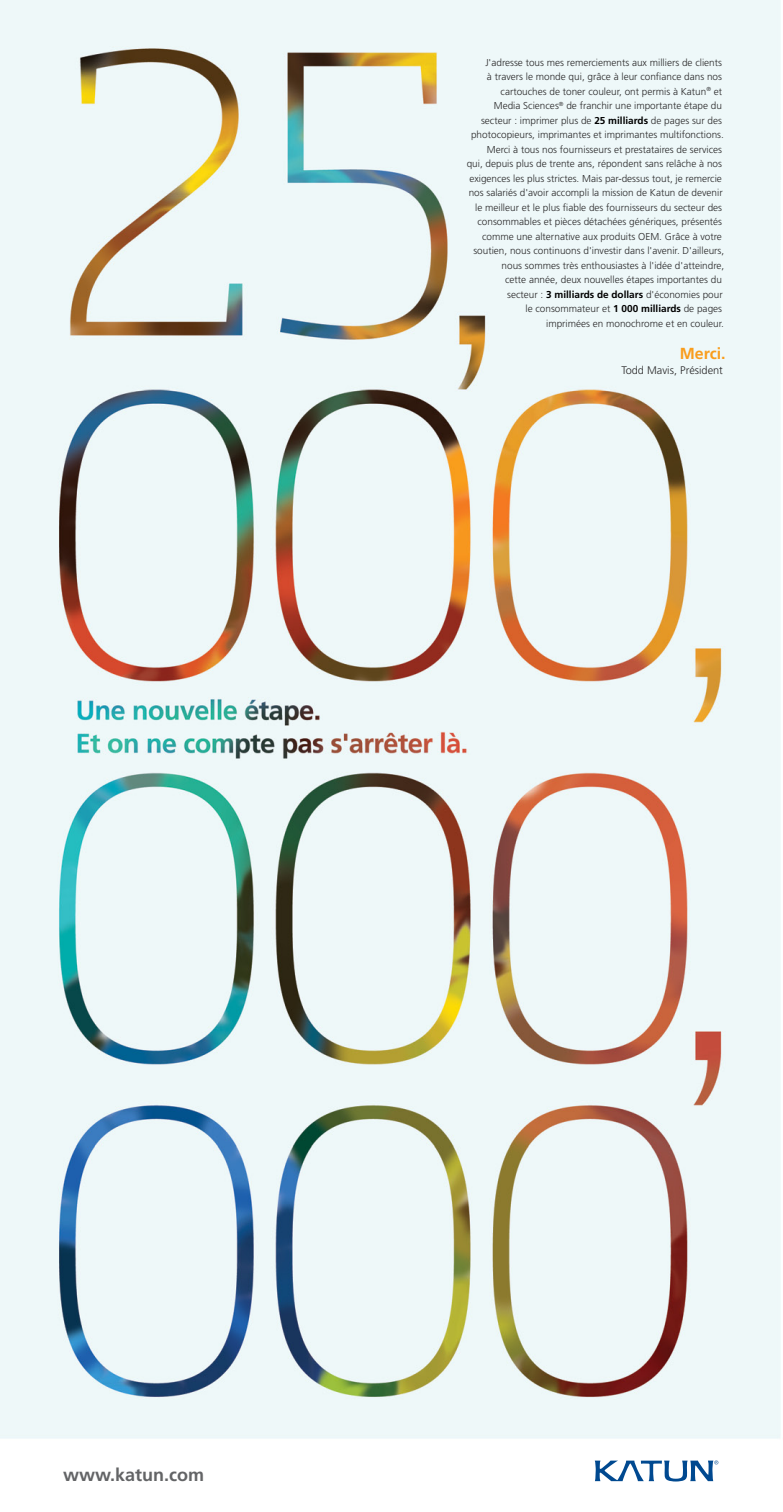
<style>
.page{position:relative;width:783px;height:1512px;background:#fff}
.page>*{position:absolute;margin:0;border:0;box-sizing:border-box;transform-origin:0 0}
.t1{font:700 18px "Frutiger";color:#636466}
.t2{font:700 16px "Frutiger";color:#f99d1c}
.t3{font:300 11px "Frutiger";color:#292829}
.t4{font:300 10px/14.5px "Frutiger";color:#292829;text-align:right}
.s1{font-weight:700;color:#000}
</style>
<div class="page">
<img style="left:0;top:0;width:781px;height:1464px">
<svg style="left:594px;top:1460px;width:124px;height:22px"></svg>
<p class="t4" style="left:467px;top:55px;width:259px">J'adresse tous mes remerciements aux milliers de clients<br>à travers le monde qui, grâce à leur confiance dans nos cartouches de toner couleur, ont permis à Katun<sup>®</sup> et<br>Media Sciences<sup>®</sup> de franchir une importante étape du secteur : imprimer plus de <span class="s1">25 milliards</span> de pages sur des photocopieurs, imprimantes et imprimantes multifonctions.<br>Merci à tous nos fournisseurs et prestataires de services<br>qui, depuis plus de trente ans, répondent sans relâche à nos exigences les plus strictes. Mais par-dessus tout, je remercie nos salariés d'avoir accompli la mission de Katun de devenir le meilleur et le plus fiable des fournisseurs du secteur des consommables et pièces détachées génériques, présentés comme une alternative aux produits OEM. Grâce à votre soutien, nous continuons d'investir dans l'avenir. D'ailleurs, nous sommes très enthousiastes à l'idée d'atteindre,<br>cette année, deux nouvelles étapes importantes du<br>secteur : <span class="s1">3 milliards de dollars</span> d'économies pour<br>le consommateur et <span class="s1">1 000 milliards</span> de pages<br>imprimées en monochrome et en couleur.</p>
<h2 class="t2" style="left:680px;top:344px;width:47px">Merci.</h2>
<p class="t3" style="left:621px;top:364px;width:103px">Todd Mavis, Président</p>
<h1 class="t1" style="left:63px;top:1464px;width:143px">www.katun.com</h1>
</div>
